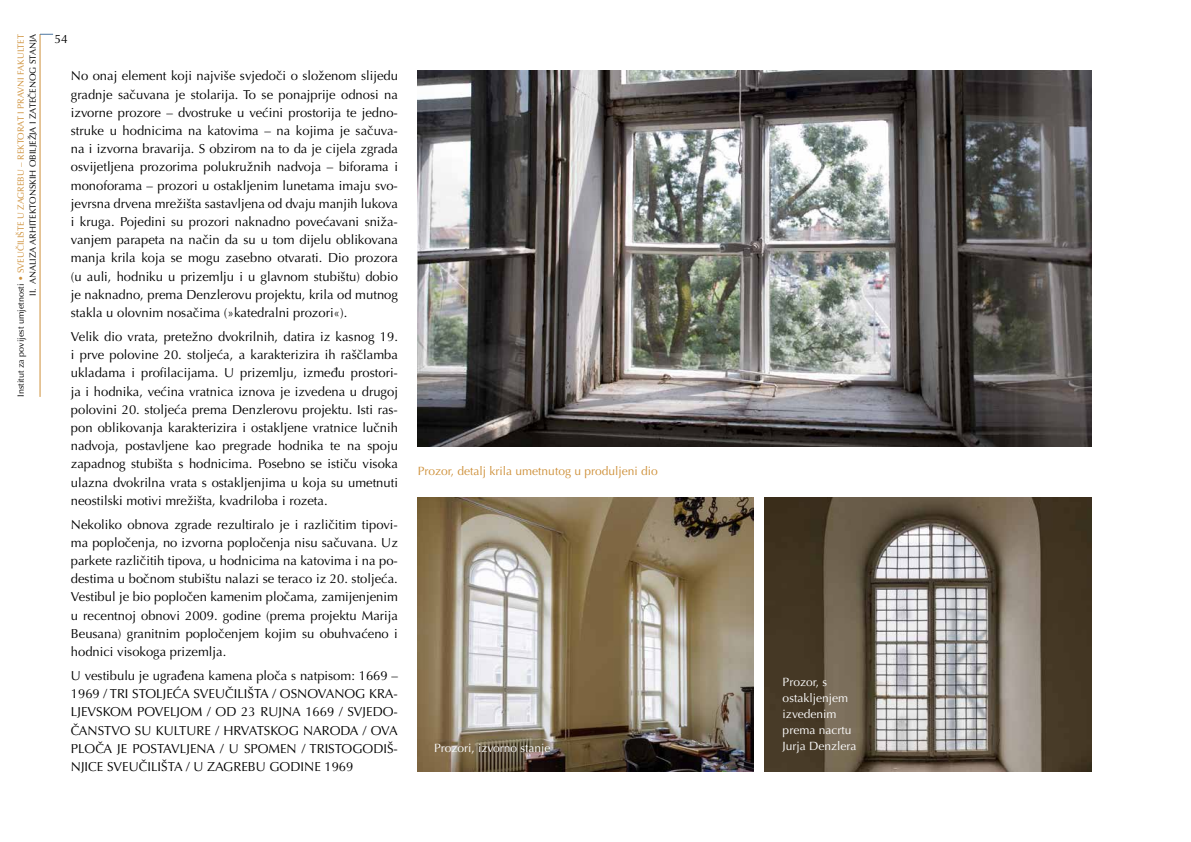
<style>
.page{position:relative;width:1191px;height:842px;background:#fff}
.page>*{position:absolute;margin:0;border:0;box-sizing:border-box;transform-origin:0 0}
.t1{font:13px/18.2px "Optima LT Pro";color:#000;text-align:justify}
.t2{font:12px/16px "Optima LT Pro";color:#fff}
.t3{font:12px "Optima LT Pro";color:#ce9039}
.t4{font:12px "Optima LT Pro";color:#000}
.t5{font:9px/11.8px "Optima LT Pro";color:#000;text-align:right}
.s1{color:#ce9039}
</style>
<div class="page">
<hr style="left:40px;top:34px;width:1px;height:363px;background:#ce9039">
<svg style="left:40px;top:34px;width:13px;height:1px"></svg>
<img style="left:417px;top:498px;width:336px;height:273px">
<img style="left:764px;top:498px;width:327px;height:273px">
<img style="left:417px;top:71px;width:674px;height:375px">
<p class="t5" style="left:15px;top:397px;width:364px;rotate:-90deg">Institut za povijest umjetnosti <span class="s1">• SVEUČILIŠTE U ZAGREBU – REKTORAT I PRAVNI FAKULTET<br></span>II. ANALIZA ARHITEKTONSKIH OBILJEŽJA I ZATEČENOG STANJA</p>
<p class="t4" style="left:54px;top:31px;width:15px">54</p>
<p class="t1" style="left:71px;top:67px;width:328px">No onaj element koji najviše svjedoči o složenom slijedu gradnje sačuvana je stolarija. To se ponajprije odnosi na izvorne prozore – dvostruke u većini prostorija te jedno&shy;struke u hodnicima na katovima – na kojima je sačuva&shy;na i izvorna bravarija. S obzirom na to da je cijela zgrada osvijetljena prozorima polukružnih nadvoja – biforama i monoforama – prozori u ostakljenim lunetama imaju svo&shy;jevrsna drvena mrežišta sastavljena od dvaju manjih lukova i kruga. Pojedini su prozori naknadno povećavani sniža&shy;vanjem parapeta na način da su u tom dijelu oblikovana manja krila koja se mogu zasebno otvarati. Dio prozora (u auli, hodniku u prizemlju i u glavnom stubištu) dobio je naknadno, prema Denzlerovu projektu, krila od mutnog stakla u olovnim nosačima (»katedralni prozori«).</p>
<p class="t1" style="left:71px;top:327px;width:328px">Velik dio vrata, pretežno dvokrilnih, datira iz kasnog 19. i prve polovine 20. stoljeća, a karakterizira ih raščlamba ukladama i profilacijama. U prizemlju, između prostori&shy;ja i hodnika, većina vratnica iznova je izvedena u drugoj polovini 20. stoljeća prema Denzlerovu projektu. Isti ras&shy;pon oblikovanja karakterizira i ostakljene vratnice lučnih nadvoja, postavljene kao pregrade hodnika te na spoju zapadnog stubišta s hodnicima. Posebno se ističu visoka ulazna dvokrilna vrata s ostakljenjima u koja su umetnuti neostilski motivi mrežišta, kvadriloba i rozeta.</p>
<p class="t1" style="left:71px;top:515px;width:328px">Nekoliko obnova zgrade rezultiralo je i različitim tipovi&shy;ma popločenja, no izvorna popločenja nisu sačuvana. Uz parkete različitih tipova, u hodnicima na katovima i na po&shy;destima u bočnom stubištu nalazi se teraco iz 20. stoljeća.<br>Vestibul je bio popločen kamenim pločama, zamijenjenim u recentnoj obnovi 2009. godine (prema projektu Marija Beusana) granitnim popločenjem kojim su obuhvaćeno i hodnici visokoga prizemlja.</p>
<p class="t1" style="left:71px;top:666px;width:328px">U vestibulu je ugrađena kamena ploča s natpisom: 1669 – 1969 / TRI STOLJEĆA SVEUČILIŠTA / OSNOVANOG KRA-LJEVSKOM POVELJOM / OD 23 RUJNA 1669 / SVJEDO-ČANSTVO SU KULTURE / HRVATSKOG NARODA / OVA PLOČA JE POSTAVLJENA / U SPOMEN / TRISTOGODIŠ-NJICE SVEUČILIŠTA / U ZAGREBU GODINE 1969</p>
<p class="t3" style="left:418px;top:464px;width:241px">Prozor, detalj krila umetnutog u produljeni dio</p>
<p class="t2" style="left:434px;top:739px;width:118px">Prozori, izvorno stanje</p>
<p class="t2" style="left:782px;top:674px;width:75px">Prozor, s ostakljenjem izvedenim prema nacrtu<br>Jurja Denzlera</p>
</div>
